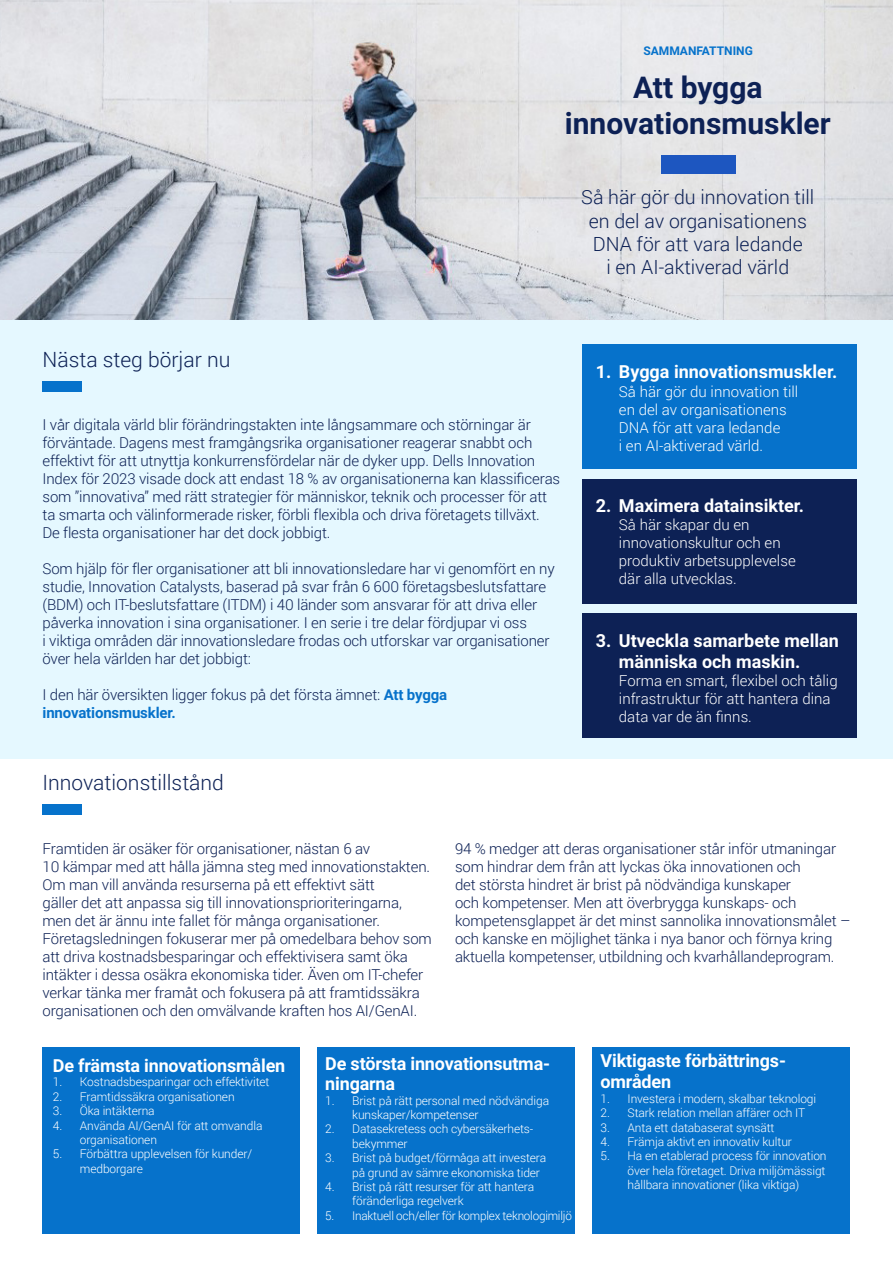
<style>
.page{position:relative;width:893px;height:1263px;background:#fff}
.page>*{position:absolute;margin:0;border:0;box-sizing:border-box;transform-origin:0 0}
.t1{font:700 30px/36px "Roboto";color:#0d2155;text-align:center}
.t2{font:300 21px "Roboto";color:#0d2155}
.t3{font:300 19.5px/23.4px "Roboto";color:#0d2155;text-align:center}
.t4{font:700 18px/20.2px "Roboto";letter-spacing:-.01em;color:#fff}
.t5{font:300 15px/18px "Roboto";letter-spacing:-.01em;color:#0d2155}
.t6{font:300 15px/18px "Roboto";color:#fff}
.t7{font:300 12px/14.4px "Roboto";letter-spacing:-.01em;color:#fff}
.t8{font:700 12px "Roboto";color:#0672cb}
.s1{font-weight:700;color:#0672cb}
</style>
<div class="page">
<div style="left:0;top:235px;width:893px;height:524px;background:#e5f8ff"></div>
<img style="left:0;top:0;width:893px;height:319px">
<div style="left:661px;top:155px;width:74px;height:19px;background:#1d56c0"></div>
<div style="left:582px;top:345px;width:275px;height:124px;background:#0672cb"></div>
<div style="left:43px;top:1048px;width:257px;height:186px;background:#0672cb"></div>
<div style="left:317px;top:1048px;width:258px;height:186px;background:#0672cb"></div>
<div style="left:592px;top:1048px;width:258px;height:186px;background:#0672cb"></div>
<div style="left:582px;top:479px;width:275px;height:124px;background:#0d2155"></div>
<div style="left:582px;top:613px;width:275px;height:124px;background:#0d2155"></div>
<div style="left:43px;top:381px;width:39px;height:11px;background:#0672cb"></div>
<div style="left:43px;top:804px;width:39px;height:11px;background:#0672cb"></div>
<p class="t8" style="left:643px;top:42px;width:111px">SAMMANFATTNING</p>
<p class="t1" style="left:565px;top:68px;width:267px">Att bygga innovationsmuskler</p>
<p class="t3" style="left:581px;top:185px;width:235px">Så här gör du innovation till en del av organisationens<br>DNA för att vara ledande<br>i en AI-aktiverad värld</p>
<p class="t2" style="left:43px;top:345px;width:189px">Nästa steg börjar nu</p>
<p class="t5" style="left:43px;top:415px;width:519px">I vår digitala värld blir förändringstakten inte långsammare och störningar är förväntade. Dagens mest framgångsrika organisationer reagerar snabbt och effektivt för att utnyttja konkurrensfördelar när de dyker upp. Dells Innovation Index för 2023 visade dock att endast 18 % av organisationerna kan klassificeras som ”innovativa” med rätt strategier för människor, teknik och processer för att ta smarta och välinformerade risker, förbli flexibla och driva företagets tillväxt.<br>De flesta organisationer har det dock jobbigt.</p>
<p class="t5" style="left:43px;top:559px;width:514px">Som hjälp för fler organisationer att bli innovationsledare har vi genomfört en ny studie, Innovation Catalysts, baserad på svar från 6 600 företagsbeslutsfattare (BDM) och IT-beslutsfattare (ITDM) i 40 länder som ansvarar för att driva eller påverka innovation i sina organisationer. I en serie i tre delar fördjupar vi oss<br>i viktiga områden där innovationsledare frodas och utforskar var organisationer över hela världen har det jobbigt:</p>
<p class="t5" style="left:43px;top:685px;width:406px">I den här översikten ligger fokus på det första ämnet: <span class="s1">Att bygga innovationsmuskler.</span></p>
<p class="t2" style="left:43px;top:768px;width:183px">Innovationstillstånd</p>
<p class="t4" style="left:596px;top:361px;width:243px">1. Bygga innovationsmuskler.</p>
<p class="t6" style="left:619px;top:382px;width:181px">Så här gör du innovation till en del av organisationens<br>DNA för att vara ledande<br>i en AI-aktiverad värld.</p>
<p class="t4" style="left:596px;top:495px;width:210px">2. Maximera datainsikter.</p>
<p class="t6" style="left:619px;top:515px;width:178px">Så här skapar du en innovationskultur och en produktiv arbetsupplevelse där alla utvecklas.</p>
<p class="t4" style="left:596px;top:629px;width:245px">3. Utveckla samarbete mellan</p>
<p class="t4" style="left:619px;top:651px;width:183px">människa och maskin.</p>
<p class="t6" style="left:619px;top:671px;width:220px">Forma en smart, flexibel och tålig infrastruktur för att hantera dina data var de än finns.</p>
<p class="t5" style="left:43px;top:839px;width:391px">Framtiden är osäker för organisationer, nästan 6 av<br>10 kämpar med att hålla jämna steg med innovationstakten.<br>Om man vill använda resurserna på ett effektivt sätt<br>gäller det att anpassa sig till innovationsprioriteringarna, men det är ännu inte fallet för många organisationer.<br>Företagsledningen fokuserar mer på omedelbara behov som att driva kostnadsbesparingar och effektivisera samt öka intäkter i dessa osäkra ekonomiska tider. Även om IT-chefer verkar tänka mer framåt och fokusera på att framtidssäkra organisationen och den omvälvande kraften hos AI/GenAI.</p>
<p class="t5" style="left:455px;top:839px;width:397px">94 % medger att deras organisationer står inför utmaningar som hindrar dem från att lyckas öka innovationen och<br>det största hindret är brist på nödvändiga kunskaper<br>och kompetenser. Men att överbrygga kunskaps- och kompetensglappet är det minst sannolika innovationsmålet – och kanske en möjlighet tänka i nya banor och förnya kring aktuella kompetenser, utbildning och kvarhållandeprogram.</p>
<p class="t4" style="left:53px;top:1055px;width:234px">De främsta innovationsmålen</p>
<p class="t7" style="left:53px;top:1074px;width:218px">1. Kostnadsbesparingar och effektivitet</p>
<p class="t7" style="left:53px;top:1089px;width:183px">2. Framtidssäkra organisationen</p>
<p class="t7" style="left:53px;top:1103px;width:103px">3. Öka intäkterna</p>
<p class="t7" style="left:80px;top:1118px;width:184px;text-indent:-27px">4. Använda AI/GenAI för att omvandla organisationen</p>
<p class="t7" style="left:80px;top:1146px;width:174px;text-indent:-27px">5. Förbättra upplevelsen för kunder/ medborgare</p>
<p class="t4" style="left:325px;top:1053px;width:226px">De största innovationsutma&shy;ningarna</p>
<p class="t7" style="left:352px;top:1093px;width:198px;text-indent:-27px">1. Brist på rätt personal med nödvändiga kunskaper/kompetenser</p>
<p class="t7" style="left:352px;top:1121px;width:183px;text-indent:-27px">2. Datasekretess och cybersäkerhets&shy;bekymmer</p>
<p class="t7" style="left:352px;top:1150px;width:196px;text-indent:-27px">3. Brist på budget/förmåga att investera på grund av sämre ekonomiska tider</p>
<p class="t7" style="left:352px;top:1179px;width:184px;text-indent:-27px">4. Brist på rätt resurser för att hantera föränderliga regelverk</p>
<p class="t7" style="left:325px;top:1208px;width:248px">5. Inaktuell och/eller för komplex teknologimiljö</p>
<p class="t4" style="left:601px;top:1049px;width:187px;line-height:21.6px">Viktigaste förbättrings&shy;områden</p>
<p class="t7" style="left:601px;top:1091px;width:217px">1. Investera i modern, skalbar teknologi</p>
<p class="t7" style="left:601px;top:1105px;width:206px">2. Stark relation mellan affärer och IT</p>
<p class="t7" style="left:601px;top:1120px;width:175px">3. Anta ett databaserat synsätt</p>
<p class="t7" style="left:601px;top:1134px;width:193px">4. Främja aktivt en innovativ kultur</p>
<p class="t7" style="left:628px;top:1148px;width:201px;text-align:justify;text-indent:-27px">5. Ha en etablerad process för innovation över hela företaget. Driva miljömässigt hållbara innovationer (lika viktiga)</p>
</div>
